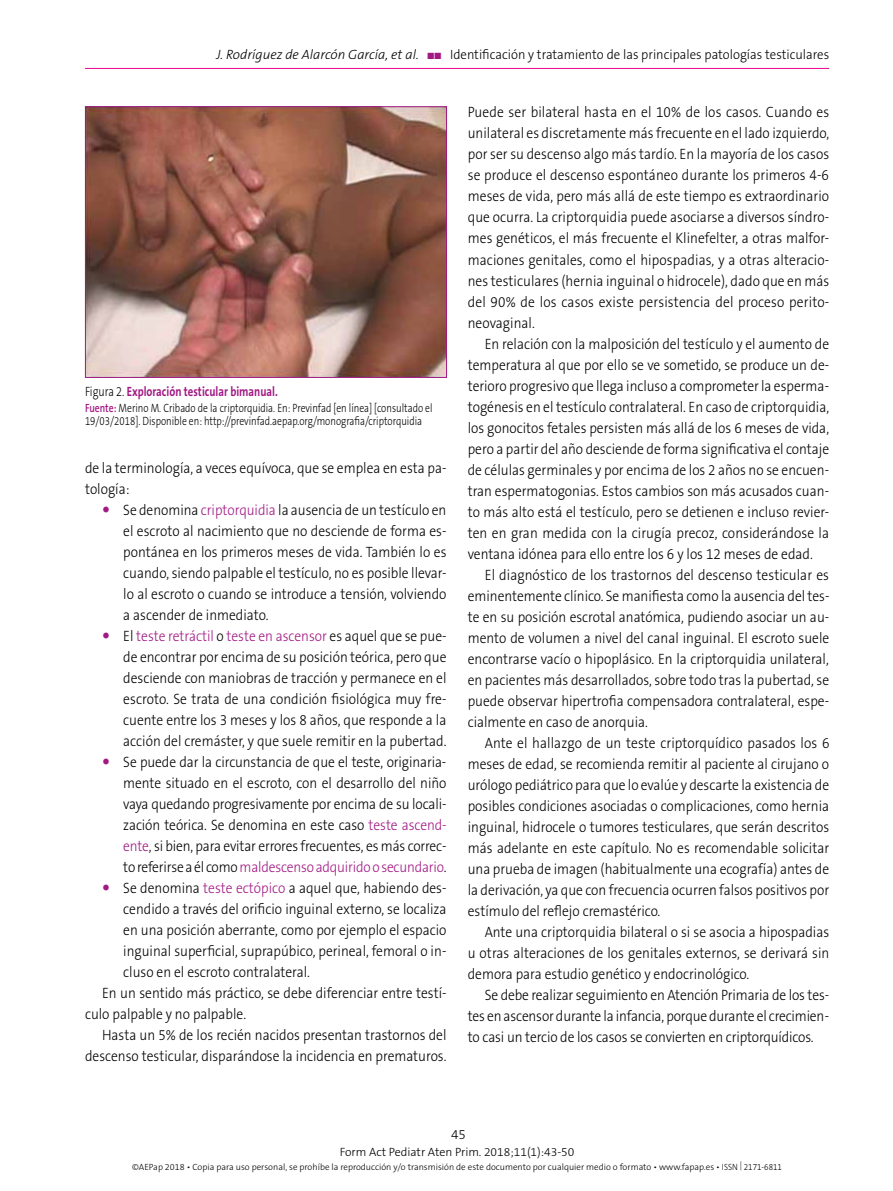
<style>
.page{position:relative;width:893px;height:1191px;background:#fff}
.page>*{position:absolute;margin:0;border:0;box-sizing:border-box;transform-origin:0 0}
.t1{font:300 15px/21px "The Sans B Plus W3";color:#000;text-align:justify;scale:.9 1}
.t2{font:300 15px "The Sans B Plus W3";letter-spacing:-.015em;color:#a21984;scale:.9 1}
.t3{font:300 13.5px "The Sans B Plus W3";color:#000;scale:.95 1}
.t4{font:700 13.5px "The Sans B Plus W7";color:#a21984;scale:.8 1}
.t5{font:300 13.5px "The Sans B Plus W3";color:#000}
.t6{font:300 12px/13.5px "The Sans B Plus W3";color:#000;scale:.8 1}
.t7{font:300 12px "The Sans B Plus W3";color:#000}
.t8{font:300 9px "The Sans B Plus W3";color:#000}
.s1{font-style:italic}
.s2{color:#a21984}
.s3{font-family:"The Sans B Plus W3";font-weight:300;color:#000}
.s4{font-family:"The Sans B Plus W6";font-weight:600;color:#a21984}
.s5{color:#000}
</style>
<div class="page">
<hr style="left:85px;top:68px;width:744px;height:1px;background:#ec008c">
<img style="left:87px;top:108px;width:358px;height:268px">
<div style="left:85px;top:106px;width:362px;height:272px;border:1px solid #a21984"></div>
<p class="t3" style="left:217px;top:46px;width:646px"><span class="s1">J. Rodríguez de Alarcón García, et al.</span> <span class="s2">■■</span> Identificación y tratamiento de las principales patologías testiculares</p>
<p class="t4" style="left:85px;top:383px;width:243px"><span class="s3">Figura 2.</span> Exploración testicular bimanual.</p>
<p class="t6" style="left:85px;top:401px;width:436px"><span class="s4">Fuente:</span> Merino M. Cribado de la criptorquidia. En: Previnfad [en línea] [consultado el<br>19/03/2018]. Disponible en: http://previnfad.aepap.org/monografia/criptorquidia</p>
<p class="t1" style="left:85px;top:457px;width:403px">de la terminología, a veces equívoca, que se emplea en esta pa&shy;tología:</p>
<p class="t1" style="left:123px;top:499px;width:361px">Se denomina <span class="s2">criptorquidia</span> la ausencia de un testículo en</p>
<p class="t1" style="left:123px;top:520px;width:361px">el escroto al nacimiento que no desciende de forma es-</p>
<p class="t1" style="left:123px;top:541px;width:361px">pontánea en los primeros meses de vida. También lo es</p>
<p class="t1" style="left:123px;top:562px;width:361px">cuando, siendo palpable el testículo, no es posible llevar-</p>
<p class="t1" style="left:123px;top:583px;width:361px">lo al escroto o cuando se introduce a tensión, volviendo</p>
<p class="t1" style="left:123px;top:604px;width:163px">a ascender de inmediato.</p>
<p class="t2" style="left:123px;top:626px;width:361px"><span class="s5">El</span> teste retráctil <span class="s5">o</span> teste en ascensor <span class="s5">es aquel que se pue-</span></p>
<p class="t1" style="left:123px;top:646px;width:361px">de encontrar por encima de su posición teórica, pero que</p>
<p class="t1" style="left:123px;top:667px;width:361px">desciende con maniobras de tracción y permanece en el</p>
<p class="t1" style="left:123px;top:688px;width:361px">escroto. Se trata de una condición fisiológica muy fre-</p>
<p class="t1" style="left:123px;top:709px;width:360px">cuente entre los 3 meses y los 8 años, que responde a la</p>
<p class="t1" style="left:123px;top:730px;width:361px">acción del cremáster, y que suele remitir en la pubertad.</p>
<p class="t1" style="left:123px;top:751px;width:360px">Se puede dar la circunstancia de que el teste, originaria-</p>
<p class="t1" style="left:123px;top:772px;width:361px">mente situado en el escroto, con el desarrollo del niño</p>
<p class="t1" style="left:123px;top:793px;width:361px">vaya quedando progresivamente por encima de su locali-</p>
<p class="t1" style="left:123px;top:814px;width:361px">zación teórica. Se denomina en este caso <span class="s2">teste ascend-</span></p>
<p class="t1" style="left:123px;top:835px;width:361px"><span class="s2">ente</span>, si bien, para evitar errores frecuentes, es más correc-</p>
<p class="t2" style="left:123px;top:857px;width:361px"><span class="s5">to referirse a él como</span> maldescenso adquirido o secundario<span class="s5">.</span></p>
<p class="t1" style="left:123px;top:877px;width:361px">Se denomina <span class="s2">teste ectópico</span> a aquel que, habiendo des-</p>
<p class="t1" style="left:123px;top:898px;width:361px">cendido a través del orificio inguinal externo, se localiza</p>
<p class="t1" style="left:123px;top:919px;width:361px">en una posición aberrante, como por ejemplo el espacio</p>
<p class="t1" style="left:123px;top:940px;width:361px">inguinal superficial, suprapúbico, perineal, femoral o in-</p>
<p class="t1" style="left:123px;top:961px;width:209px">cluso en el escroto contralateral.</p>
<p class="t1" style="left:102px;top:982px;width:384px">En un sentido más práctico, se debe diferenciar entre testí-</p>
<p class="t1" style="left:85px;top:1003px;width:181px">culo palpable y no palpable.</p>
<p class="t1" style="left:102px;top:1024px;width:384px">Hasta un 5% de los recién nacidos presentan trastornos del</p>
<p class="t1" style="left:85px;top:1045px;width:403px">descenso testicular, disparándose la incidencia en prematuros.</p>
<p class="t1" style="left:468px;top:102px;width:403px">Puede ser bilateral hasta en el 10% de los casos. Cuando es unilateral es discretamente más frecuente en el lado izquierdo, por ser su descenso algo más tardío. En la mayoría de los casos se produce el descenso espontáneo durante los primeros 4-6 meses de vida, pero más allá de este tiempo es extraordinario que ocurra. La criptorquidia puede asociarse a diversos síndro&shy;mes genéticos, el más frecuente el Klinefelter, a otras malfor&shy;maciones genitales, como el hipospadias, y a otras alteracio&shy;nes testiculares (hernia inguinal o hidrocele), dado que en más del 90% de los casos existe persistencia del proceso perito&shy;neovaginal.</p>
<p class="t1" style="left:468px;top:333px;width:403px;text-indent:17px">En relación con la malposición del testículo y el aumento de temperatura al que por ello se ve sometido, se produce un de&shy;terioro progresivo que llega incluso a comprometer la esperma&shy;togénesis en el testículo contralateral. En caso de criptorquidia, los gonocitos fetales persisten más allá de los 6 meses de vida, pero a partir del año desciende de forma significativa el contaje de células germinales y por encima de los 2 años no se encuen&shy;tran espermatogonias. Estos cambios son más acusados cuan&shy;to más alto está el testículo, pero se detienen e incluso revier&shy;ten en gran medida con la cirugía precoz, considerándose la ventana idónea para ello entre los 6 y los 12 meses de edad.</p>
<p class="t1" style="left:468px;top:564px;width:403px;text-indent:17px">El diagnóstico de los trastornos del descenso testicular es eminentemente clínico. Se manifiesta como la ausencia del tes&shy;te en su posición escrotal anatómica, pudiendo asociar un au&shy;mento de volumen a nivel del canal inguinal. El escroto suele encontrarse vacío o hipoplásico. En la criptorquidia unilateral, en pacientes más desarrollados, sobre todo tras la pubertad, se puede observar hipertrofia compensadora contralateral, espe&shy;cialmente en caso de anorquia.</p>
<p class="t1" style="left:468px;top:732px;width:403px;text-indent:17px">Ante el hallazgo de un teste criptorquídico pasados los 6 meses de edad, se recomienda remitir al paciente al cirujano o urólogo pediátrico para que lo evalúe y descarte la existencia de posibles condiciones asociadas o complicaciones, como hernia inguinal, hidrocele o tumores testiculares, que serán descritos más adelante en este capítulo. No es recomendable solicitar una prueba de imagen (habitualmente una ecografía) antes de la derivación, ya que con frecuencia ocurren falsos positivos por estímulo del reflejo cremastérico.</p>
<p class="t1" style="left:468px;top:921px;width:403px;text-indent:17px">Ante una criptorquidia bilateral o si se asocia a hipospadias u otras alteraciones de los genitales externos, se derivará sin demora para estudio genético y endocrinológico.</p>
<p class="t1" style="left:468px;top:984px;width:403px;text-indent:17px">Se debe realizar seguimiento en Atención Primaria de los tes&shy;tes en ascensor durante la infancia, porque durante el crecimien&shy;to casi un tercio de los casos se convierten en criptorquídicos.</p>
<p class="t5" style="left:451px;top:1126px;width:16px">45</p>
<p class="t7" style="left:340px;top:1144px;width:236px">Form Act Pediatr Aten Prim. 2018;11(1):43-50</p>
<p class="t8" style="left:132px;top:1160px;width:651px">©AEPap 2018 • Copia para uso personal, se prohíbe la reproducción y/o transmisión de este documento por cualquier medio o formato • www.fapap.es • ISSN | 2171-6811</p>
</div>
